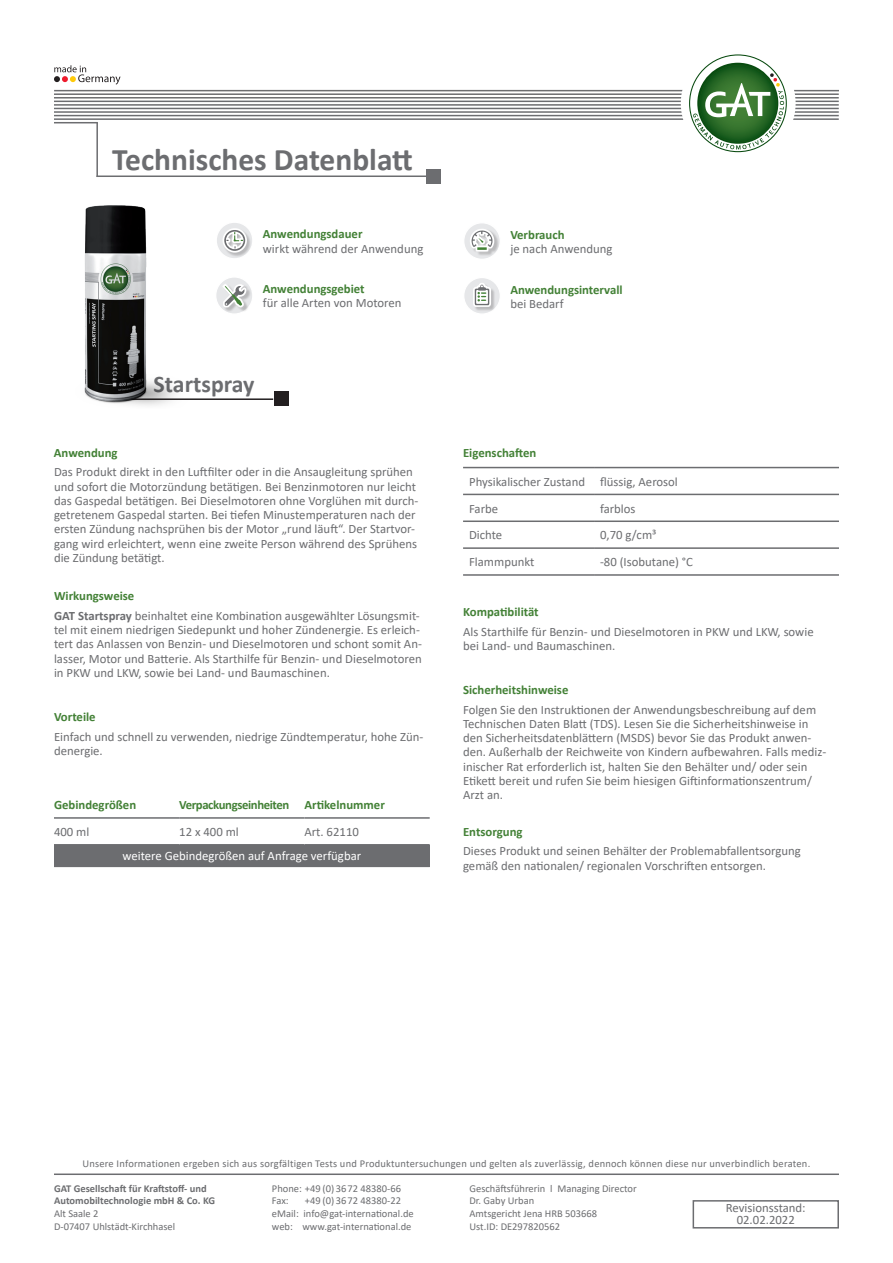
<style>
.page{position:relative;width:893px;height:1263px;background:#fff}
.page>*{position:absolute;margin:0;border:0;box-sizing:border-box;transform-origin:0 0}
.t1{font:700 31.5px "Calibri";color:#6c6d70}
.t2{font:700 23.85px "Calibri";color:#6c6d70}
.t3{font:12.75px/14.2px "Calibri";color:#6c6d70}
.t4{font:700 12.75px "Calibri";color:#438136}
.t5{font:12.75px "Calibri";color:#fff}
.t6{font:700 12.75px "Calibri";letter-spacing:-.03em;color:#438136}
.t7{font:10.5px/12.6px "Calibri";color:#6c6d70}
.t8{font:10.5px "Calibri";letter-spacing:.02em;color:#6c6d70}
.t9{font:700 10.5px/12.6px "Calibri";color:#6c6d70}
.s1{font-weight:700;color:#438136}
.s2{font-weight:700}
</style>
<div class="page">
<hr style="left:54px;top:1173px;width:785px;height:2px;background:#6c6d70">
<div style="left:693px;top:1200px;width:146px;height:28px;border:2px solid #6c6d70"></div>
<hr style="left:114px;top:398px;width:159px;height:2px;background:#231f20">
<div style="left:274px;top:392px;width:14px;height:14px;background:#231f20"></div>
<svg style="left:54px;top:65px;width:67px;height:20px"></svg>
<hr style="left:54px;top:111px;width:785px;height:2px;background:#6c6d70">
<hr style="left:54px;top:115px;width:785px;height:1px;background:#6c6d70">
<hr style="left:54px;top:118px;width:785px;height:2px;background:#6c6d70">
<hr style="left:54px;top:108px;width:785px;height:1px;background:#6c6d70">
<hr style="left:54px;top:104px;width:785px;height:2px;background:#6c6d70">
<hr style="left:54px;top:101px;width:785px;height:1px;background:#6c6d70">
<hr style="left:54px;top:97px;width:785px;height:2px;background:#6c6d70">
<hr style="left:54px;top:90px;width:785px;height:1px;background:#6c6d70">
<hr style="left:54px;top:93px;width:785px;height:2px;background:#6c6d70">
<div style="left:681px;top:46px;width:115px;height:115px;background:#fff;border-radius:50%"></div>
<svg style="left:689px;top:54px;width:98px;height:98px"></svg>
<hr style="left:97px;top:175px;width:334px;height:2px;background:#6c6d70">
<div style="left:426px;top:169px;width:15px;height:14px;background:#6c6d70"></div>
<hr style="left:96px;top:122px;width:2px;height:55px;background:#6c6d70">
<hr style="left:54px;top:122px;width:44px;height:1px;background:#6c6d70">
<svg style="left:463px;top:468px;width:376px;height:28px"></svg>
<hr style="left:463px;top:467px;width:131px;height:1px;background:#6c6d70">
<hr style="left:594px;top:467px;width:245px;height:1px;background:#6c6d70">
<hr style="left:463px;top:494px;width:131px;height:1px;background:#6c6d70">
<hr style="left:594px;top:494px;width:245px;height:1px;background:#6c6d70">
<hr style="left:463px;top:520px;width:131px;height:2px;background:#6c6d70">
<hr style="left:594px;top:520px;width:245px;height:2px;background:#6c6d70">
<hr style="left:463px;top:547px;width:131px;height:2px;background:#6c6d70">
<hr style="left:594px;top:547px;width:245px;height:2px;background:#6c6d70">
<hr style="left:463px;top:574px;width:131px;height:2px;background:#6c6d70">
<hr style="left:594px;top:574px;width:245px;height:2px;background:#6c6d70">
<img style="left:84px;top:205px;width:126px;height:201px">
<div style="left:54px;top:845px;width:376px;height:21px;background:#6c6d70"></div>
<hr style="left:54px;top:817px;width:125px;height:2px;background:#6c6d70">
<hr style="left:179px;top:817px;width:125px;height:2px;background:#6c6d70">
<hr style="left:304px;top:817px;width:126px;height:2px;background:#6c6d70">
<hr style="left:54px;top:844px;width:125px;height:1px;background:#6c6d70">
<hr style="left:179px;top:844px;width:125px;height:1px;background:#6c6d70">
<hr style="left:304px;top:844px;width:126px;height:1px;background:#6c6d70">
<hr style="left:54px;top:866px;width:125px;height:1px;background:#6c6d70">
<hr style="left:179px;top:866px;width:125px;height:1px;background:#6c6d70">
<hr style="left:304px;top:866px;width:126px;height:1px;background:#6c6d70">
<div style="left:463px;top:222px;width:38px;height:37px;border:1px solid #fff;border-radius:50%"></div>
<div style="left:216px;top:277px;width:37px;height:37px;background:#e6e7e9;border-radius:50%"></div>
<div style="left:215px;top:276px;width:38px;height:39px;border:1px solid #fff;border-radius:50%"></div>
<div style="left:223px;top:285px;width:28px;height:27px;background:#231f20;opacity:.23"></div>
<svg style="left:216px;top:222px;width:37px;height:37px"></svg>
<div style="left:216px;top:222px;width:37px;height:37px;border:1px solid #fff;border-radius:50%"></div>
<div style="left:223px;top:229px;width:29px;height:28px;background:#231f20;opacity:.23"></div>
<svg style="left:220px;top:222px;width:29px;height:93px"></svg>
<div style="left:464px;top:223px;width:36px;height:36px;background:#e6e7e9;border-radius:50%"></div>
<div style="left:463px;top:222px;width:38px;height:38px;border:1px solid #fff;border-radius:50%"></div>
<div style="left:471px;top:230px;width:28px;height:26px;background:#231f20;opacity:.23"></div>
<div style="left:473px;top:233px;width:18px;height:22px;background:#fff;opacity:.3"></div>
<div style="left:468px;top:227px;width:27px;height:27px;background:#fff;opacity:.3"></div>
<svg style="left:468px;top:225px;width:29px;height:28px"></svg>
<div style="left:464px;top:277px;width:36px;height:37px;background:#e6e7e9;border-radius:50%"></div>
<div style="left:463px;top:277px;width:38px;height:38px;border:1px solid #fff;border-radius:50%"></div>
<div style="left:474px;top:284px;width:22px;height:27px;background:#231f20;opacity:.23"></div>
<svg style="left:471px;top:281px;width:22px;height:29px"></svg>
<h1 class="t1" style="left:112px;top:137px;width:302px">Technisches Datenblatt</h1>
<p class="t4" style="left:263px;top:224px;width:101px">Anwendungsdauer</p>
<p class="t3" style="left:263px;top:241px;width:162px">wirkt während der Anwendung</p>
<p class="t4" style="left:263px;top:280px;width:103px">Anwendungsgebiet</p>
<p class="t3" style="left:263px;top:296px;width:140px">für alle Arten von Motoren</p>
<h2 class="t2" style="left:154px;top:367px;width:102px">Startspray</h2>
<p class="t4" style="left:54px;top:444px;width:65px">Anwendung</p>
<p class="t3" style="left:54px;top:465px;width:366px">Das Produkt direkt in den Luftfilter oder in die Ansaugleitung sprühen und sofort die Motorzündung betätigen. Bei Benzinmotoren nur leicht das Gaspedal betätigen. Bei Dieselmotoren ohne Vorglühen mit durch&shy;getretenem Gaspedal starten. Bei tiefen Minustemperaturen nach der ersten Zündung nachsprühen bis der Motor „rund läuft“. Der Startvor&shy;gang wird erleichtert, wenn eine zweite Person während des Sprühens die Zündung betätigt.</p>
<p class="t3" style="left:54px;top:586px;width:367px;line-height:19.5px"><span class="s1">Wirkungsweise<br></span><span class="s2">GAT Startspray</span> beinhaltet eine Kombination ausgewählter Lösungsmit-</p>
<p class="t3" style="left:54px;top:622px;width:369px">tel mit einem niedrigen Siedepunkt und hoher Zündenergie. Es erleich&shy;tert das Anlassen von Benzin- und Dieselmotoren und schont somit An&shy;lasser, Motor und Batterie. Als Starthilfe für Benzin- und Dieselmotoren in PKW und LKW, sowie bei Land- und Baumaschinen.</p>
<p class="t4" style="left:54px;top:708px;width:43px">Vorteile</p>
<p class="t3" style="left:54px;top:729px;width:371px">Einfach und schnell zu verwenden, niedrige Zündtemperatur, hohe Zün&shy;denergie.</p>
<p class="t4" style="left:54px;top:796px;width:84px">Gebindegrößen</p>
<p class="t6" style="left:179px;top:796px;width:207px">Verpackungseinheiten Artikelnummer</p>
<p class="t3" style="left:54px;top:824px;width:37px">400 ml</p>
<p class="t3" style="left:179px;top:824px;width:61px">12 x 400 ml</p>
<p class="t3" style="left:304px;top:824px;width:56px">Art. 62110</p>
<p class="t5" style="left:122px;top:847px;width:240px">weitere Gebindegrößen auf Anfrage verfügbar</p>
<p class="t4" style="left:510px;top:225px;width:56px">Verbrauch</p>
<p class="t3" style="left:510px;top:241px;width:104px">je nach Anwendung</p>
<p class="t4" style="left:510px;top:280px;width:114px">Anwendungsintervall</p>
<p class="t3" style="left:510px;top:296px;width:55px">bei Bedarf</p>
<p class="t4" style="left:463px;top:444px;width:75px">Eigenschaften</p>
<p class="t3" style="left:469px;top:468px;width:210px;line-height:26.8px">Physikalischer Zustand flüssig, Aerosol<br>Farbe</p>
<p class="t3" style="left:600px;top:501px;width:37px">farblos</p>
<p class="t3" style="left:469px;top:528px;width:35px">Dichte</p>
<p class="t3" style="left:600px;top:528px;width:58px">0,70 g/cm³</p>
<p class="t3" style="left:469px;top:555px;width:67px">Flammpunkt</p>
<p class="t3" style="left:600px;top:555px;width:95px">-80 (Isobutane) °C</p>
<p class="t4" style="left:463px;top:603px;width:77px">Kompatibilität</p>
<p class="t3" style="left:463px;top:624px;width:352px">Als Starthilfe für Benzin- und Dieselmotoren in PKW und LKW, sowie bei Land- und Baumaschinen.</p>
<p class="t4" style="left:463px;top:681px;width:107px">Sicherheitshinweise</p>
<p class="t3" style="left:463px;top:702px;width:365px">Folgen Sie den Instruktionen der Anwendungsbeschreibung auf dem Technischen Daten Blatt (TDS). Lesen Sie die Sicherheitshinweise in den Sicherheitsdatenblättern (MSDS) bevor Sie das Produkt anwen&shy;den. Außerhalb der Reichweite von Kindern aufbewahren. Falls mediz&shy;inischer Rat erforderlich ist, halten Sie den Behälter und/ oder sein Etikett bereit und rufen Sie beim hiesigen Giftinformationszentrum/ Arzt an.</p>
<p class="t4" style="left:463px;top:823px;width:61px">Entsorgung</p>
<p class="t3" style="left:463px;top:844px;width:339px">Dieses Produkt und seinen Behälter der Problemabfallentsorgung gemäß den nationalen/ regionalen Vorschriften entsorgen.</p>
<p class="t8" style="left:82px;top:1156px;width:729px">Unsere Informationen ergeben sich aus sorgfältigen Tests und Produktuntersuchungen und gelten als zuverlässig, dennoch können diese nur unverbindlich beraten.</p>
<p class="t9" style="left:54px;top:1182px;width:163px">GAT Gesellschaft für Kraftstoff- und<br>Automobiltechnologie mbH &amp; Co. KG</p>
<p class="t7" style="left:54px;top:1207px;width:123px">Alt Saale 2<br>D-07407 Uhlstädt-Kirchhasel</p>
<p class="t7" style="left:272px;top:1182px;width:131px">Phone: +49 (0) 3672 48380-66<br>Fax:</p>
<p class="t7" style="left:272px;top:1194px;width:143px;text-indent:33px">+49 (0) 3672 48380-22 eMail: info@gat-international.de web: www.gat-international.de</p>
<p class="t7" style="left:469px;top:1182px;width:169px">Geschäftsführerin l Managing Director<br>Dr. Gaby Urban<br>Amtsgericht Jena HRB 503668<br>Ust.ID: DE297820562</p>
<p class="t3" style="left:726px;top:1201px;width:81px;line-height:12px;text-align:center">Revisionsstand:<br>02.02.2022</p>
</div>
